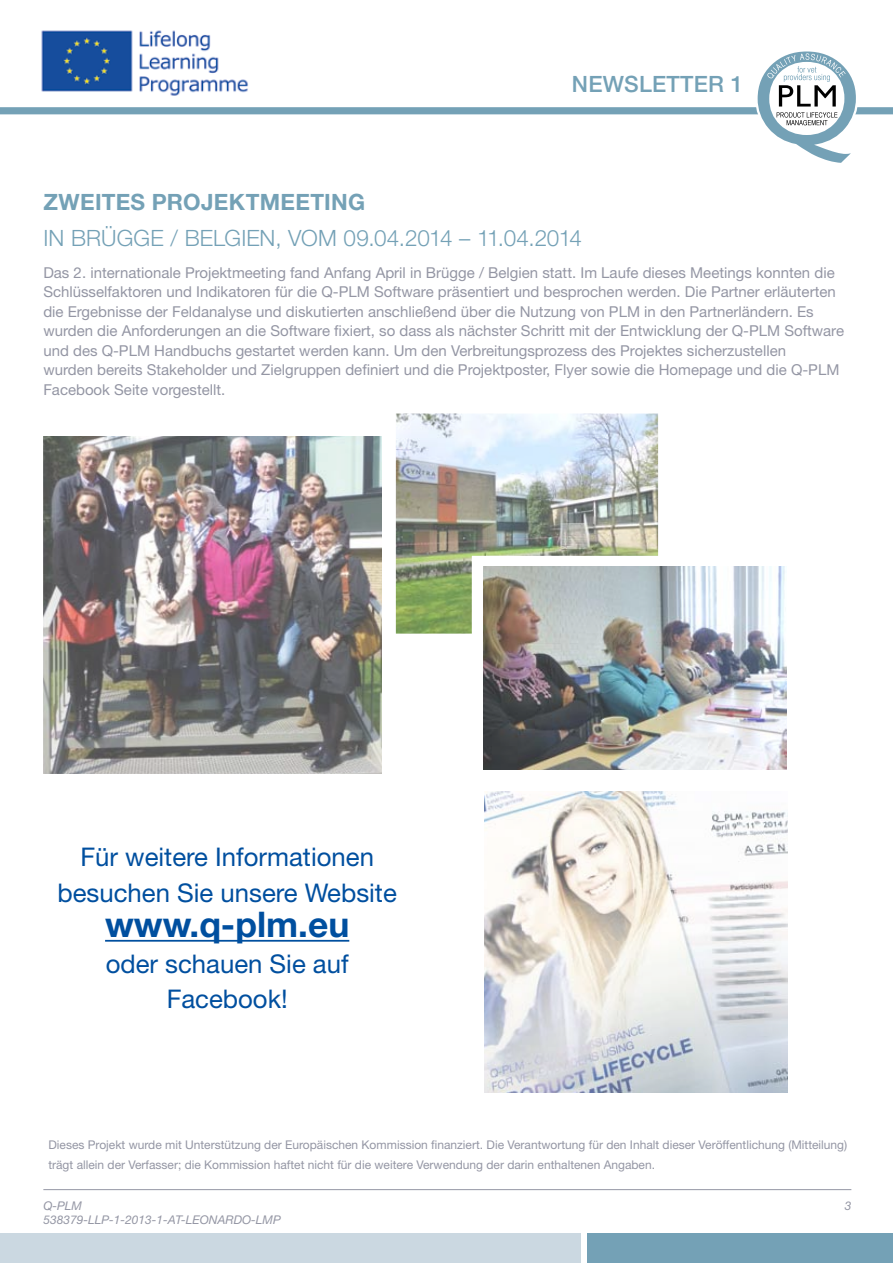
<style>
.page{position:relative;width:893px;height:1263px;background:#fff}
.page>*{position:absolute;margin:0;border:0;box-sizing:border-box;transform-origin:0 0}
.t1{font:700 35.4px "Helvetica Neue LT";color:#004f9f}
.t2{font:25.8px/35.4px "Helvetica Neue LT";color:#004f9f;text-align:center}
.t3{font:300 22.5px "Helvetica Neue LT";letter-spacing:.005em;color:#74a1b6}
.t4{font:700 22.5px "Helvetica Neue LT";letter-spacing:.01em;color:#74a1b6}
.t5{font:500 22.5px "Helvetica Neue LT";letter-spacing:.01em;color:#74a1b6}
.t6{font:15px/19.5px "Helvetica Neue LT";color:#9496a4}
.t7{font:12px/19.5px "Helvetica Neue LT";color:#9496a4}
.t8{font:italic 12px/14.4px "Helvetica Neue LT";color:#9496a4}
</style>
<div class="page">
<img style="left:41px;top:30px;width:207px;height:66px">
<div style="left:0;top:107px;width:893px;height:7px;background:#74a1b6"></div>
<svg style="left:755px;top:51px;width:103px;height:112px"></svg>
<div style="left:588px;top:1233px;width:305px;height:30px;background:#74a1b6"></div>
<div style="left:0;top:1233px;width:581px;height:30px;background:#cbd8e1"></div>
<hr style="left:43px;top:1189px;width:808px;height:1px;background:#9496a4">
<img style="left:43px;top:437px;width:338px;height:337px">
<img style="left:396px;top:413px;width:262px;height:221px">
<img style="left:484px;top:792px;width:304px;height:301px">
<hr style="left:105px;top:940px;width:244px;height:2px;background:#004f9f">
<img style="left:483px;top:566px;width:304px;height:203px">
<h3 class="t5" style="left:572px;top:70px;width:173px">NEWSLETTER 1</h3>
<h3 class="t4" style="left:43px;top:188px;width:234px">ZWEITES PROJEKTMEE</h3>
<h3 class="t4" style="left:310px;top:188px;width:56px">TING</h3>
<h3 class="t3" style="left:43px;top:224px;width:540px">IN BRÜGGE / BELGIEN, VOM 09.04.2014 – 11.04.2014</h3>
<p class="t6" style="left:43px;top:263px;width:802px">Das 2. internationale Projektmeeting fand Anfang April in Brügge / Belgien statt. Im Laufe dieses Meetings konnten die Schlüsselfaktoren und Indikatoren für die Q-PLM Software präsentiert und besprochen werden. Die Partner erläuterten die Ergebnisse der Feldanalyse und diskutierten anschließend über die Nutzung von PLM in den Partnerländern. Es wurden die Anforderungen an die Software fixiert, so dass als nächster Schritt mit der Entwicklung der Q-PLM Software und des Q-PLM Handbuchs gestartet werden kann. Um den Verbreitungsprozess des Projektes sicherzustellen<br>wurden bereits Stakeholder und Zielgruppen definiert und die Projektposter, Flyer sowie die Homepage und die Q-PLM Facebook Seite vorgestellt.</p>
<h2 class="t2" style="left:58px;top:839px;width:341px">Für weitere Informationen besuchen Sie unsere Website</h2>
<h1 class="t1" style="left:105px;top:903px;width:246px">WWW.Q-PLM.EU</h1>
<h2 class="t2" style="left:106px;top:945px;width:245px">oder schauen Sie auf<br>Facebook!</h2>
<p class="t7" style="left:48px;top:1135px;width:800px">Dieses Projekt wurde mit Unterstützung der Europäischen Kommission finanziert. Die Verantwortung für den Inhalt dieser Veröffentlichung (Mitteilung) trägt allein der Verfasser; die Kommission haftet nicht für die weitere Verwendung der darin enthaltenen Angaben.</p>
<p class="t8" style="left:43px;top:1198px;width:239px">Q-PLM<br>538379-LLP-1-2013-1-AT-LEONARDO-LMP</p>
<p class="t8" style="left:845px;top:1198px;width:8px">3</p>
</div>
